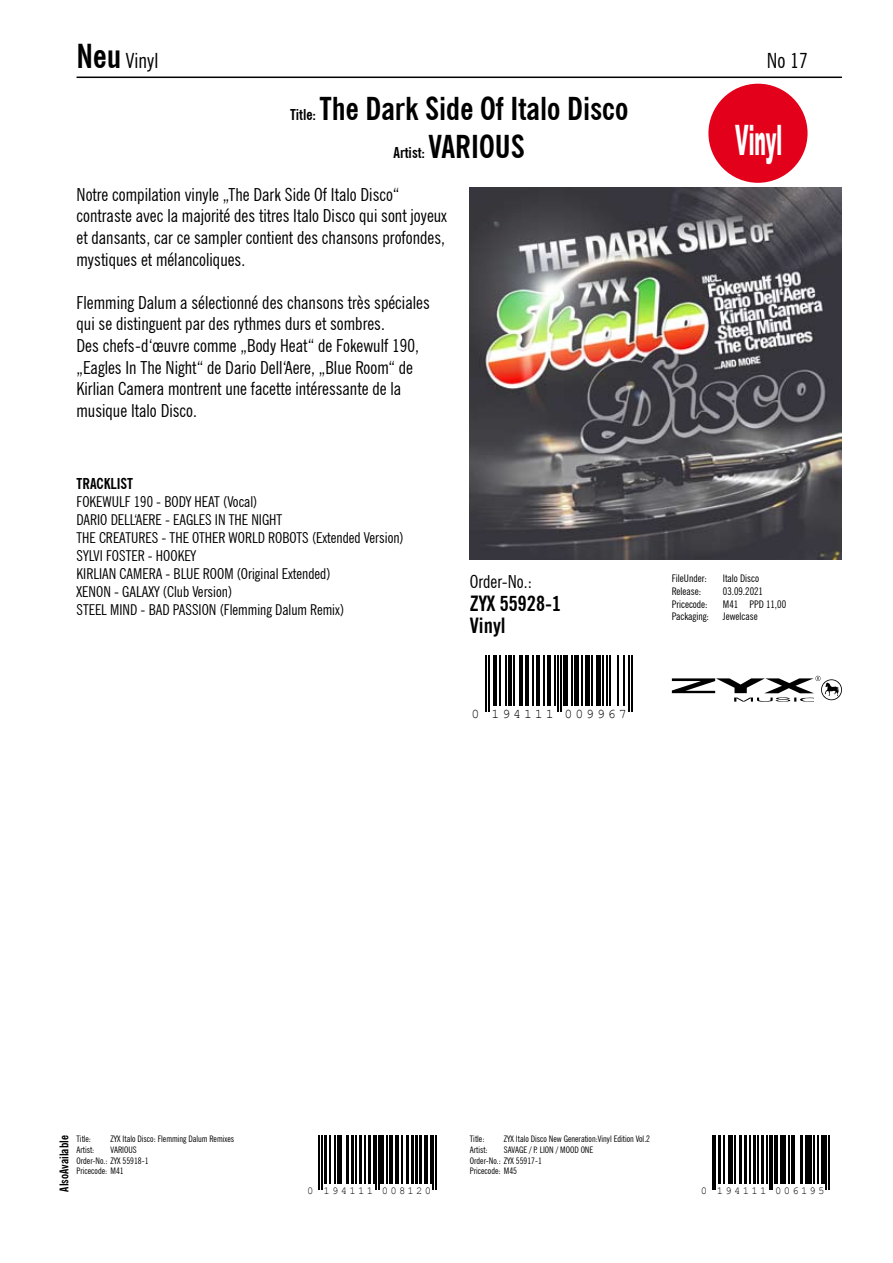
<style>
.page{position:relative;width:893px;height:1263px;background:#fff}
.page>*{position:absolute;margin:0;border:0;box-sizing:border-box;transform-origin:0 0}
.t1{font:900 42px "Arial";letter-spacing:.005em;color:#fff;scale:.41 1}
.t2{font:700 condensed 31.5px "News Gothic BT";color:#000}
.t3{font:700 condensed 21px "News Gothic BT";color:#000}
.t4{font:condensed 21px "News Gothic BT";color:#000}
.t5{font:condensed 18px/21.6px "News Gothic BT";color:#000}
.t6{font:condensed 15px/18px "News Gothic BT";color:#000}
.t7{font:700 condensed 15px "News Gothic BT";color:#000}
.t8{font:13.35px "Courier New";letter-spacing:.215em;color:#000}
.t9{font:700 condensed 12px "News Gothic BT";color:#000}
.t10{font:10.65px "Courier New";letter-spacing:.215em;color:#000}
.t11{font:condensed 10.5px "News Gothic BT";color:#000}
.t12{font:condensed 9px/10.6px "News Gothic BT";color:#000}
.s1{font-weight:700;font-size:33px}
.s2{font-size:15px}
.s3{font-size:31.5px}
</style>
<div class="page">
<hr style="left:77px;top:77px;width:765px;height:1px;background:#000">
<img style="left:470px;top:187px;width:372px;height:372px">
<hr style="left:485px;top:655px;width:2px;height:57px;background:#000">
<hr style="left:488px;top:655px;width:2px;height:57px;background:#000">
<hr style="left:493px;top:655px;width:3px;height:50px;background:#000">
<hr style="left:499px;top:655px;width:2px;height:50px;background:#000">
<hr style="left:506px;top:655px;width:1px;height:50px;background:#000">
<hr style="left:509px;top:655px;width:3px;height:50px;background:#000">
<hr style="left:513px;top:655px;width:2px;height:50px;background:#000">
<hr style="left:520px;top:655px;width:3px;height:50px;background:#000">
<hr style="left:526px;top:655px;width:3px;height:50px;background:#000">
<hr style="left:532px;top:655px;width:2px;height:50px;background:#000">
<hr style="left:537px;top:655px;width:3px;height:50px;background:#000">
<hr style="left:543px;top:655px;width:1px;height:50px;background:#000">
<hr style="left:547px;top:655px;width:4px;height:50px;background:#000">
<hr style="left:554px;top:655px;width:1px;height:50px;background:#000">
<hr style="left:557px;top:655px;width:1px;height:57px;background:#000">
<hr style="left:560px;top:655px;width:1px;height:57px;background:#000">
<div style="left:563px;top:655px;width:5px;height:50px;background:#000"></div>
<hr style="left:571px;top:655px;width:1px;height:50px;background:#000">
<div style="left:574px;top:655px;width:5px;height:50px;background:#000"></div>
<hr style="left:582px;top:655px;width:1px;height:50px;background:#000">
<hr style="left:585px;top:655px;width:4px;height:50px;background:#000">
<hr style="left:591px;top:655px;width:2px;height:50px;background:#000">
<hr style="left:596px;top:655px;width:4px;height:50px;background:#000">
<hr style="left:602px;top:655px;width:1px;height:50px;background:#000">
<hr style="left:606px;top:655px;width:2px;height:50px;background:#000">
<hr style="left:610px;top:655px;width:1px;height:50px;background:#000">
<hr style="left:617px;top:655px;width:2px;height:50px;background:#000">
<hr style="left:624px;top:655px;width:1px;height:50px;background:#000">
<hr style="left:628px;top:655px;width:2px;height:57px;background:#000">
<hr style="left:631px;top:655px;width:2px;height:57px;background:#000">
<hr style="left:319px;top:1135px;width:1px;height:54px;background:#000">
<hr style="left:321px;top:1135px;width:1px;height:54px;background:#000">
<hr style="left:325px;top:1135px;width:2px;height:49px;background:#000">
<hr style="left:330px;top:1135px;width:1px;height:49px;background:#000">
<hr style="left:335px;top:1135px;width:1px;height:49px;background:#000">
<hr style="left:337px;top:1135px;width:3px;height:49px;background:#000">
<hr style="left:341px;top:1135px;width:1px;height:49px;background:#000">
<hr style="left:346px;top:1135px;width:2px;height:49px;background:#000">
<hr style="left:351px;top:1135px;width:2px;height:49px;background:#000">
<hr style="left:356px;top:1135px;width:1px;height:49px;background:#000">
<hr style="left:359px;top:1135px;width:3px;height:49px;background:#000">
<hr style="left:364px;top:1135px;width:2px;height:49px;background:#000">
<hr style="left:368px;top:1135px;width:3px;height:49px;background:#000">
<hr style="left:373px;top:1135px;width:1px;height:49px;background:#000">
<hr style="left:376px;top:1135px;width:1px;height:54px;background:#000">
<hr style="left:378px;top:1135px;width:1px;height:54px;background:#000">
<hr style="left:380px;top:1135px;width:4px;height:49px;background:#000">
<hr style="left:387px;top:1135px;width:1px;height:49px;background:#000">
<hr style="left:389px;top:1135px;width:4px;height:49px;background:#000">
<hr style="left:395px;top:1135px;width:2px;height:49px;background:#000">
<hr style="left:398px;top:1135px;width:1px;height:49px;background:#000">
<hr style="left:402px;top:1135px;width:1px;height:49px;background:#000">
<hr style="left:406px;top:1135px;width:3px;height:49px;background:#000">
<hr style="left:411px;top:1135px;width:3px;height:49px;background:#000">
<hr style="left:415px;top:1135px;width:3px;height:49px;background:#000">
<hr style="left:419px;top:1135px;width:2px;height:49px;background:#000">
<hr style="left:424px;top:1135px;width:4px;height:49px;background:#000">
<hr style="left:430px;top:1135px;width:1px;height:49px;background:#000">
<hr style="left:432px;top:1135px;width:2px;height:54px;background:#000">
<hr style="left:435px;top:1135px;width:1px;height:54px;background:#000">
<hr style="left:712px;top:1135px;width:1px;height:54px;background:#000">
<hr style="left:714px;top:1135px;width:2px;height:54px;background:#000">
<hr style="left:718px;top:1135px;width:3px;height:49px;background:#000">
<hr style="left:723px;top:1135px;width:1px;height:49px;background:#000">
<hr style="left:728px;top:1135px;width:1px;height:49px;background:#000">
<hr style="left:730px;top:1135px;width:3px;height:49px;background:#000">
<hr style="left:734px;top:1135px;width:1px;height:49px;background:#000">
<hr style="left:739px;top:1135px;width:3px;height:49px;background:#000">
<hr style="left:744px;top:1135px;width:3px;height:49px;background:#000">
<hr style="left:749px;top:1135px;width:1px;height:49px;background:#000">
<hr style="left:753px;top:1135px;width:2px;height:49px;background:#000">
<hr style="left:758px;top:1135px;width:1px;height:49px;background:#000">
<hr style="left:761px;top:1135px;width:3px;height:49px;background:#000">
<hr style="left:766px;top:1135px;width:2px;height:49px;background:#000">
<hr style="left:769px;top:1135px;width:1px;height:54px;background:#000">
<hr style="left:771px;top:1135px;width:2px;height:54px;background:#000">
<hr style="left:774px;top:1135px;width:3px;height:49px;background:#000">
<hr style="left:780px;top:1135px;width:1px;height:49px;background:#000">
<hr style="left:782px;top:1135px;width:4px;height:49px;background:#000">
<hr style="left:789px;top:1135px;width:1px;height:49px;background:#000">
<hr style="left:791px;top:1135px;width:1px;height:49px;background:#000">
<hr style="left:794px;top:1135px;width:1px;height:49px;background:#000">
<hr style="left:800px;top:1135px;width:2px;height:49px;background:#000">
<hr style="left:805px;top:1135px;width:2px;height:49px;background:#000">
<hr style="left:808px;top:1135px;width:4px;height:49px;background:#000">
<hr style="left:813px;top:1135px;width:2px;height:49px;background:#000">
<hr style="left:817px;top:1135px;width:1px;height:49px;background:#000">
<hr style="left:821px;top:1135px;width:4px;height:49px;background:#000">
<hr style="left:826px;top:1135px;width:1px;height:54px;background:#000">
<hr style="left:828px;top:1135px;width:2px;height:54px;background:#000">
<div style="left:708px;top:84px;width:99px;height:99px;background:#e2001a;border-radius:50%"></div>
<svg style="left:672px;top:676px;width:170px;height:26px"></svg>
<p class="t4" style="left:77px;top:47px;width:83px"><span class="s1">Neu</span> Vinyl</p>
<p class="t4" style="left:767px;top:47px;width:42px">No 17</p>
<h2 class="t2" style="left:290px;top:89px;width:340px"><span class="s2">Title:</span> The Dark Side Of Italo Disco</h2>
<p class="t7" style="left:393px;top:143px;width:133px">Artist: <span class="s3">VARIOUS</span></p>
<p class="t5" style="left:77px;top:183px;width:372px">Notre compilation vinyle „The Dark Side Of Italo Disco“ contraste avec la majorité des titres Italo Disco qui sont joyeux et dansants, car ce sampler contient des chansons profondes, mystiques et mélancoliques.</p>
<p class="t5" style="left:77px;top:291px;width:355px">Flemming Dalum a sélectionné des chansons très spéciales qui se distinguent par des rythmes durs et sombres.<br>Des chefs-d‘œuvre comme „Body Heat“ de Fokewulf 190, „Eagles In The Night“ de Dario Dell‘Aere, „Blue Room“ de Kirlian Camera montrent une facette intéressante de la musique Italo Disco.</p>
<h1 class="t1" style="left:735px;top:109px;width:116px">Vinyl</h1>
<p class="t7" style="left:77px;top:474px;width:58px">TRACKLIST</p>
<p class="t6" style="left:77px;top:492px;width:329px">FOKEWULF 190 - BODY HEAT (Vocal)<br>DARIO DELL‘AERE - EAGLES IN THE NIGHT<br>THE CREATURES - THE OTHER WORLD ROBOTS (Extended Version)<br>SYLVI FOSTER - HOOKEY<br>KIRLIAN CAMERA - BLUE ROOM (Original Extended)<br>XENON - GALAXY (Club Version)<br>STEEL MIND - BAD PASSION (Flemming Dalum Remix)</p>
<p class="t5" style="left:470px;top:570px;width:64px">Order-No.:</p>
<p class="t3" style="left:470px;top:591px;width:93px">ZYX 55928-1</p>
<p class="t3" style="left:470px;top:613px;width:37px">Vinyl</p>
<p class="t8" style="left:471px;top:705px;width:157px">0 194111 009967</p>
<p class="t11" style="left:672px;top:572px;width:37px">FileUnder:</p>
<p class="t11" style="left:723px;top:572px;width:38px">Italo Disco</p>
<p class="t11" style="left:672px;top:585px;width:31px">Release:</p>
<p class="t11" style="left:723px;top:585px;width:42px">03.09.2021</p>
<p class="t11" style="left:672px;top:597px;width:37px">Pricecode:</p>
<p class="t11" style="left:723px;top:597px;width:65px">M41 PPD 11,00</p>
<p class="t11" style="left:672px;top:610px;width:39px">Packaging:</p>
<p class="t11" style="left:723px;top:610px;width:36px">Jewelcase</p>
<p class="t9" style="left:57px;top:1191px;width:58px;rotate:-90deg">AlsoAvailable</p>
<p class="t12" style="left:77px;top:1134px;width:16px">Title:</p>
<p class="t12" style="left:111px;top:1134px;width:125px">ZYX Italo Disco: Flemming Dalum Remixes</p>
<p class="t12" style="left:77px;top:1144px;width:73px;text-indent:34px">VARIOUS<br>Order-No.: ZYX 55918-1<br>Pricecode: M41</p>
<p class="t12" style="left:77px;top:1144px;width:19px">Artist:</p>
<p class="t10" style="left:307px;top:1184px;width:125px">0 194111 008120</p>
<p class="t12" style="left:470px;top:1134px;width:16px">Title:</p>
<p class="t12" style="left:504px;top:1134px;width:148px">ZYX Italo Disco New Generation:Vinyl Edition Vol.2</p>
<p class="t12" style="left:470px;top:1144px;width:19px">Artist:</p>
<p class="t12" style="left:470px;top:1144px;width:125px;text-indent:34px">SAVAGE / P. LION / MOOD ONE<br>Order-No.: ZYX 55917-1<br>Pricecode: M45</p>
<p class="t10" style="left:701px;top:1184px;width:125px">0 194111 006195</p>
</div>
